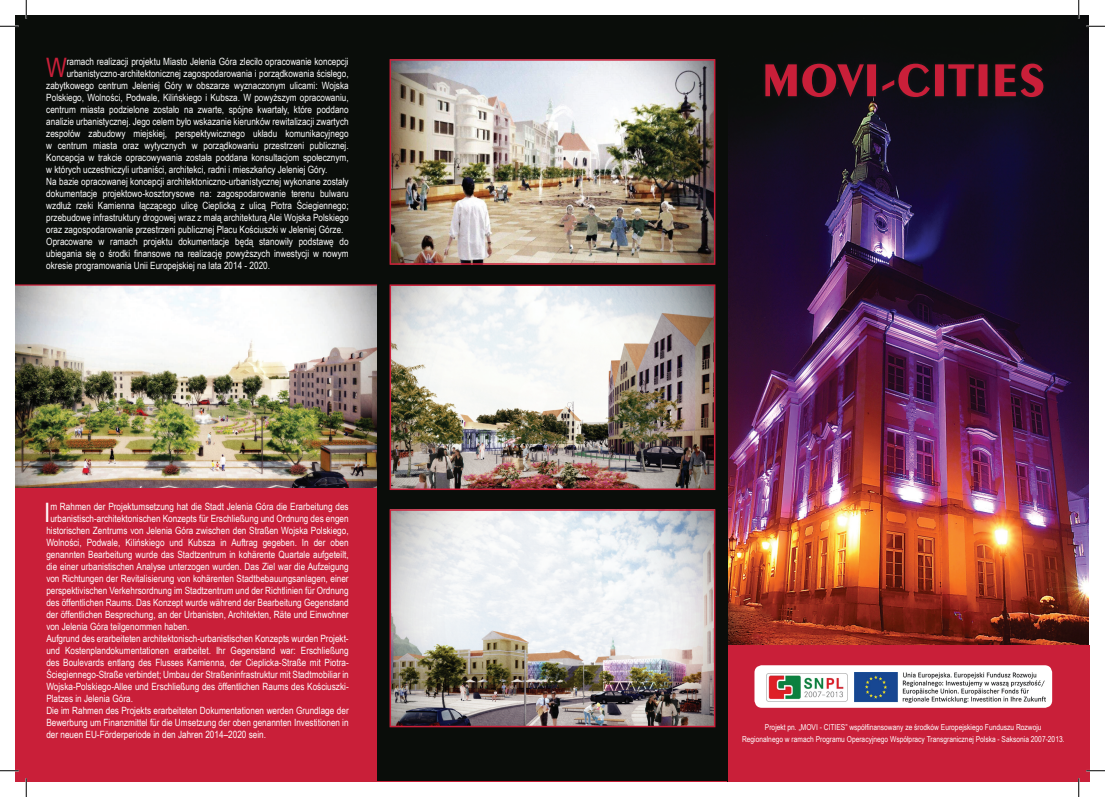
<style>
.page{position:relative;width:1105px;height:797px;background:#fff}
.page>*{position:absolute;margin:0;border:0;box-sizing:border-box;transform-origin:0 0}
.t1{font:26.75px "Arial Narrow";color:#c91f39}
.t2{font:26.75px "Arial Narrow";color:#fff}
.t3{font:10px "Arial Narrow";color:#fff}
.t4{font:8.12px/12px "Arial Narrow";color:#fff;text-align:center}
</style>
<div class="page">
<img style="left:16px;top:16px;width:1073px;height:629px">
<div style="left:761px;top:60px;width:286px;height:41px;background:#0e0e11"></div>
<svg style="left:765px;top:64px;width:278px;height:33px"></svg>
<div style="left:728px;top:645px;width:361px;height:136px;background:#c91f39"></div>
<div style="left:16px;top:481px;width:361px;height:300px;background:#c91f39"></div>
<img style="left:16px;top:286px;width:361px;height:201px">
<div style="left:754px;top:665px;width:298px;height:42px;background:#fff;border-radius:7px"></div>
<img style="left:854px;top:672px;width:192px;height:30px">
<img style="left:767px;top:673px;width:80px;height:28px">
<div style="left:377px;top:16px;width:351px;height:765px;background:#0a0d0a"></div>
<img style="left:393px;top:512px;width:319px;height:212px">
<div style="left:390px;top:509px;width:325px;height:218px;border:2px solid #c91f39"></div>
<img style="left:393px;top:62px;width:319px;height:200px">
<div style="left:390px;top:59px;width:325px;height:206px;border:2px solid #c91f39"></div>
<img style="left:393px;top:287px;width:319px;height:200px">
<div style="left:390px;top:284px;width:325px;height:206px;border:2px solid #c91f39"></div>
<hr style="left:16px;top:284px;width:361px;height:2px;background:#c91f39">
<svg style="left:0;top:25px;width:19px;height:2px"></svg>
<svg style="left:1086px;top:25px;width:19px;height:2px"></svg>
<svg style="left:0;top:770px;width:19px;height:1px"></svg>
<svg style="left:1086px;top:770px;width:19px;height:1px"></svg>
<svg style="left:25px;top:0;width:2px;height:19px"></svg>
<svg style="left:25px;top:778px;width:2px;height:19px"></svg>
<svg style="left:1078px;top:0;width:1px;height:19px"></svg>
<svg style="left:1078px;top:778px;width:1px;height:19px"></svg>
<h1 class="t1" style="left:46px;top:48px;width:22px">W</h1>
<p class="t3" style="left:67px;top:54px;width:283px">ramach realizacji projektu Miasto Jelenia Góra zleciło opracowanie koncepcji</p>
<p class="t3" style="left:67px;top:66px;width:283px">urbanistyczno-architektonicznej zagospodarowania i porządkowania ścisłego,</p>
<p class="t3" style="left:46px;top:78px;width:304px">zabytkowego centrum Jeleniej Góry w obszarze wyznaczonym ulicami: Wojska</p>
<p class="t3" style="left:46px;top:90px;width:304px">Polskiego, Wolności, Podwale, Kilińskiego i Kubsza. W powyższym opracowaniu,</p>
<p class="t3" style="left:46px;top:102px;width:304px">centrum miasta podzielone zostało na zwarte, spójne kwartały, które poddano</p>
<p class="t3" style="left:46px;top:114px;width:304px">analizie urbanistycznej. Jego celem było wskazanie kierunków rewitalizacji zwartych</p>
<p class="t3" style="left:46px;top:126px;width:304px">zespołów zabudowy miejskiej, perspektywicznego układu komunikacyjnego</p>
<p class="t3" style="left:46px;top:138px;width:304px">w centrum miasta oraz wytycznych w porządkowaniu przestrzeni publicznej.</p>
<p class="t3" style="left:46px;top:150px;width:304px">Koncepcja w trakcie opracowywania została poddana konsultacjom społecznym,</p>
<p class="t3" style="left:46px;top:162px;width:283px">w których uczestniczyli urbaniści, architekci, radni i mieszkańcy Jeleniej Góry.</p>
<p class="t3" style="left:46px;top:174px;width:304px">Na bazie opracowanej koncepcji architektoniczno-urbanistycznej wykonane zostały</p>
<p class="t3" style="left:46px;top:186px;width:304px">dokumentacje projektowo-kosztorysowe na: zagospodarowanie terenu bulwaru</p>
<p class="t3" style="left:46px;top:198px;width:304px">wzdłuż rzeki Kamienna łączącego ulicę Cieplicką z ulicą Piotra Ściegiennego;</p>
<p class="t3" style="left:46px;top:210px;width:304px">przebudowę infrastruktury drogowej wraz z małą architekturą Alei Wojska Polskiego</p>
<p class="t3" style="left:46px;top:222px;width:299px">oraz zagospodarowanie przestrzeni publicznej Placu Kościuszki w Jeleniej Górze.</p>
<p class="t3" style="left:46px;top:234px;width:304px">Opracowane w ramach projektu dokumentacje będą stanowiły podstawę do</p>
<p class="t3" style="left:46px;top:246px;width:304px">ubiegania się o środki finansowe na realizację powyższych inwestycji w nowym</p>
<p class="t3" style="left:46px;top:258px;width:225px">okresie programowania Unii Europejskiej na lata 2014 - 2020.</p>
<h1 class="t2" style="left:44px;top:492px;width:8px">I</h1>
<p class="t3" style="left:50px;top:498px;width:300px">m Rahmen der Projektumsetzung hat die Stadt Jelenia Góra die Erarbeitung des</p>
<p class="t3" style="left:50px;top:510px;width:300px">urbanistisch-architektonischen Konzepts für Erschließung und Ordnung des engen</p>
<p class="t3" style="left:46px;top:522px;width:304px">historischen Zentrums von Jelenia Góra zwischen den Straßen Wojska Polskiego,</p>
<p class="t3" style="left:46px;top:534px;width:304px">Wolności, Podwale, Kilińskiego und Kubsza in Auftrag gegeben. In der oben</p>
<p class="t3" style="left:46px;top:546px;width:304px">genannten Bearbeitung wurde das Stadtzentrum in kohärente Quartale aufgeteilt,</p>
<p class="t3" style="left:46px;top:558px;width:304px">die einer urbanistischen Analyse unterzogen wurden. Das Ziel war die Aufzeigung</p>
<p class="t3" style="left:46px;top:570px;width:304px">von Richtungen der Revitalisierung von kohärenten Stadtbebauungsanlagen, einer</p>
<p class="t3" style="left:46px;top:582px;width:304px">perspektivischen Verkehrsordnung im Stadtzentrum und der Richtlinien für Ordnung</p>
<p class="t3" style="left:46px;top:594px;width:304px">des öffentlichen Raums. Das Konzept wurde während der Bearbeitung Gegenstand</p>
<p class="t3" style="left:46px;top:606px;width:304px">der öffentlichen Besprechung, an der Urbanisten, Architekten, Räte und Einwohner</p>
<p class="t3" style="left:46px;top:618px;width:145px">von Jelenia Góra teilgenommen haben.</p>
<p class="t3" style="left:46px;top:630px;width:304px">Aufgrund des erarbeiteten architektonisch-urbanistischen Konzepts wurden Projekt-</p>
<p class="t3" style="left:46px;top:642px;width:304px">und Kostenplandokumentationen erarbeitet. Ihr Gegenstand war: Erschließung</p>
<p class="t3" style="left:46px;top:654px;width:304px">des Boulevards entlang des Flusses Kamienna, der Cieplicka-Straße mit Piotra-</p>
<p class="t3" style="left:46px;top:666px;width:304px">Ściegiennego-Straße verbindet; Umbau der Straßeninfrastruktur mit Stadtmobiliar in</p>
<p class="t3" style="left:46px;top:678px;width:304px">Wojska-Polskiego-Allee und Erschließung des öffentlichen Raums des Kościuszki-</p>
<p class="t3" style="left:46px;top:690px;width:88px">Platzes in Jelenia Góra.</p>
<p class="t3" style="left:46px;top:702px;width:304px">Die im Rahmen des Projekts erarbeiteten Dokumentationen werden Grundlage der</p>
<p class="t3" style="left:46px;top:714px;width:304px">Bewerbung um Finanzmittel für die Umsetzung der oben genannten Investitionen in</p>
<p class="t3" style="left:46px;top:726px;width:221px">der neuen EU-Förderperiode in den Jahren 2014–2020 sein.</p>
<p class="t4" style="left:742px;top:720px;width:324px">Projekt pn. „MOVI - CITIES” współfinansowany ze środków Europejskiego Funduszu Rozwoju<br>Regionalnego w ramach Programu Operacyjnego Współpracy Transgranicznej Polska - Saksonia 2007-2013.</p>
</div>
